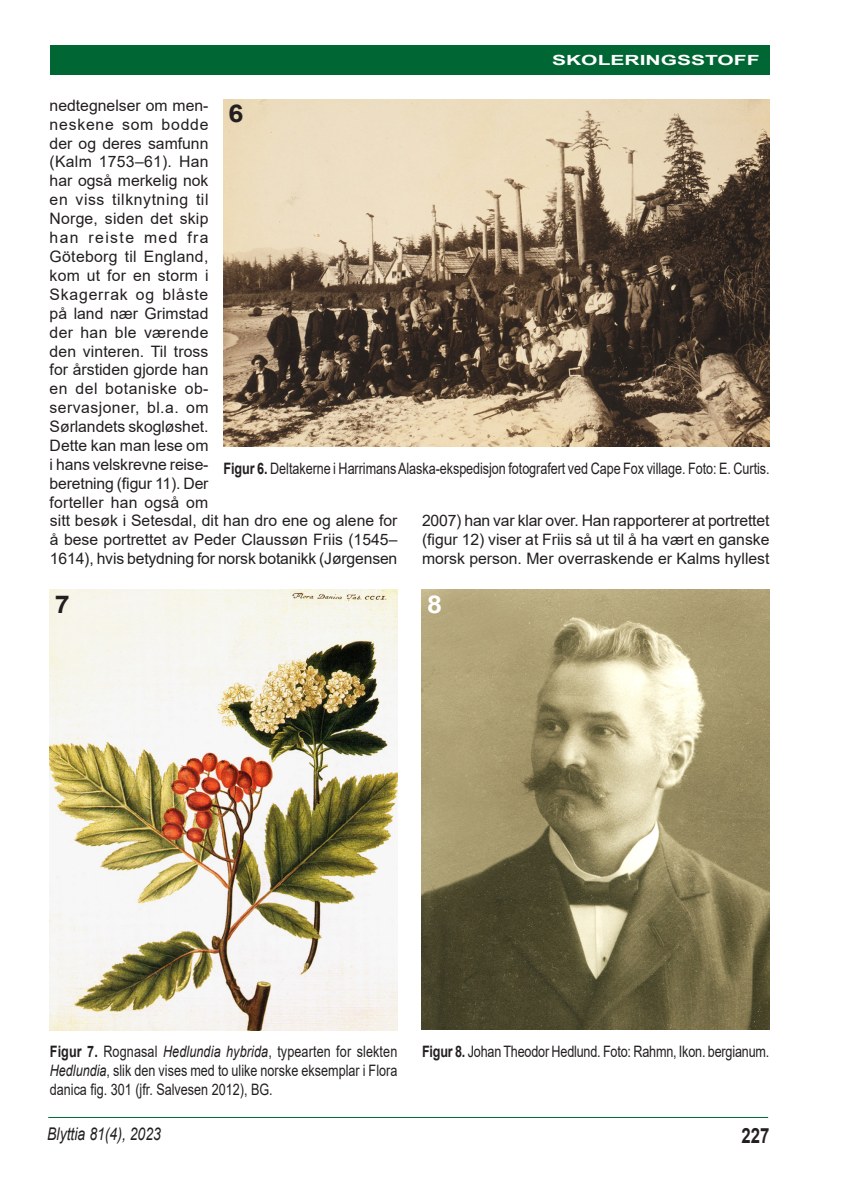
<style>
.page{position:relative;width:844px;height:1191px;background:#fff}
.page>*{position:absolute;margin:0;border:0;box-sizing:border-box;transform-origin:0 0}
.Småstykke_overskrift{font:700 24.5px "Arial";color:#231f20;scale:1.1 1}
.Småstykke_overskrift-2{font:700 24.5px "Arial";color:#fff;scale:1.1 1}
.t1{font:700 21px "Arial";color:#231f20;scale:.8 1}
.t2{font:italic 17.5px "Arial";color:#231f20;scale:.8 1}
._33_Artikkel_brødtek{font:15.75px/18.9px "Arial";color:#231f20}
._51_Figurtekst{font:15.75px/18.9px "Arial";letter-spacing:-.005em;color:#231f20;text-align:justify;scale:.8 1}
.t3{font:700 14px "Arial";color:#fff;scale:1.5 1}
.s1{font-weight:700}
.s2{font-style:italic}
</style>
<div class="page">
<hr style="left:48px;top:1117px;width:720px;height:1px;background:#063">
<img style="left:223px;top:99px;width:546px;height:347px">
<img style="left:50px;top:590px;width:347px;height:440px">
<img style="left:422px;top:589px;width:347px;height:440px">
<div style="left:50px;top:45px;width:719px;height:29px;background:#063"></div>
<p class="t3" style="left:552px;top:50px;width:140px">SKOLERINGSSTOFF</p>
<p class="_33_Artikkel_brødtek" style="left:50px;top:96px;width:349px">nedtegnelser om men-<br>neskene som bodde<br>der og deres samfunn<br>(Kalm 1753–61). Han<br>har også merkelig nok<br>en viss tilknytning til<br>Norge, siden det skip<br>han reiste med fra<br>Göteborg til England,<br>kom ut for en storm i<br>Skagerrak og blåste<br>på land nær Grimstad<br>der han ble værende<br>den vinteren. Til tross<br>for årstiden gjorde han<br>en del botaniske ob-<br>servasjoner, bl.a. om<br>Sørlandets skogløshet.<br>Dette kan man lese om<br>i hans velskrevne reise-<br>beretning (figur 11). Der<br>forteller han også om<br>sitt besøk i Setesdal, dit han dro ene og alene for å bese portrettet av Peder Claussøn Friis (1545–<br>1614), hvis betydning for norsk botanikk (Jørgensen</p>
<p class="Småstykke_overskrift" style="left:228px;top:96px;width:15px">6</p>
<p class="_51_Figurtekst" style="left:223px;top:459px;width:684px"><span class="s1">Figur 6.</span> Deltakerne i Harrimans Alaska-ekspedisjon fotografert ved Cape Fox village. Foto: E. Curtis.</p>
<p class="_33_Artikkel_brødtek" style="left:422px;top:511px;width:349px;text-align:justify">2007) han var klar over. Han rapporterer at portrettet (figur 12) viser at Friis så ut til å ha vært en ganske morsk person. Mer overraskende er Kalms hyllest</p>
<p class="Småstykke_overskrift" style="left:55px;top:587px;width:15px">7</p>
<p class="Småstykke_overskrift-2" style="left:427px;top:587px;width:15px">8</p>
<p class="_51_Figurtekst" style="left:50px;top:1041px;width:436px"><span class="s1">Figur 7.</span> Rognasal <span class="s2">Hedlundia hybrida</span>, typearten for slekten <span class="s2">Hedlundia</span>, slik den vises med to ulike norske eksemplar i Flora danica fig. 301 (jfr. Salvesen 2012), BG.</p>
<p class="_51_Figurtekst" style="left:422px;top:1041px;width:435px"><span class="s1">Figur 8.</span> Johan Theodor Hedlund. Foto: Rahmn, Ikon. bergianum.</p>
<p class="t2" style="left:47px;top:1122px;width:144px">Blyttia 81(4), 2023</p>
<h2 class="t1" style="left:741px;top:1120px;width:37px">227</h2>
</div>
